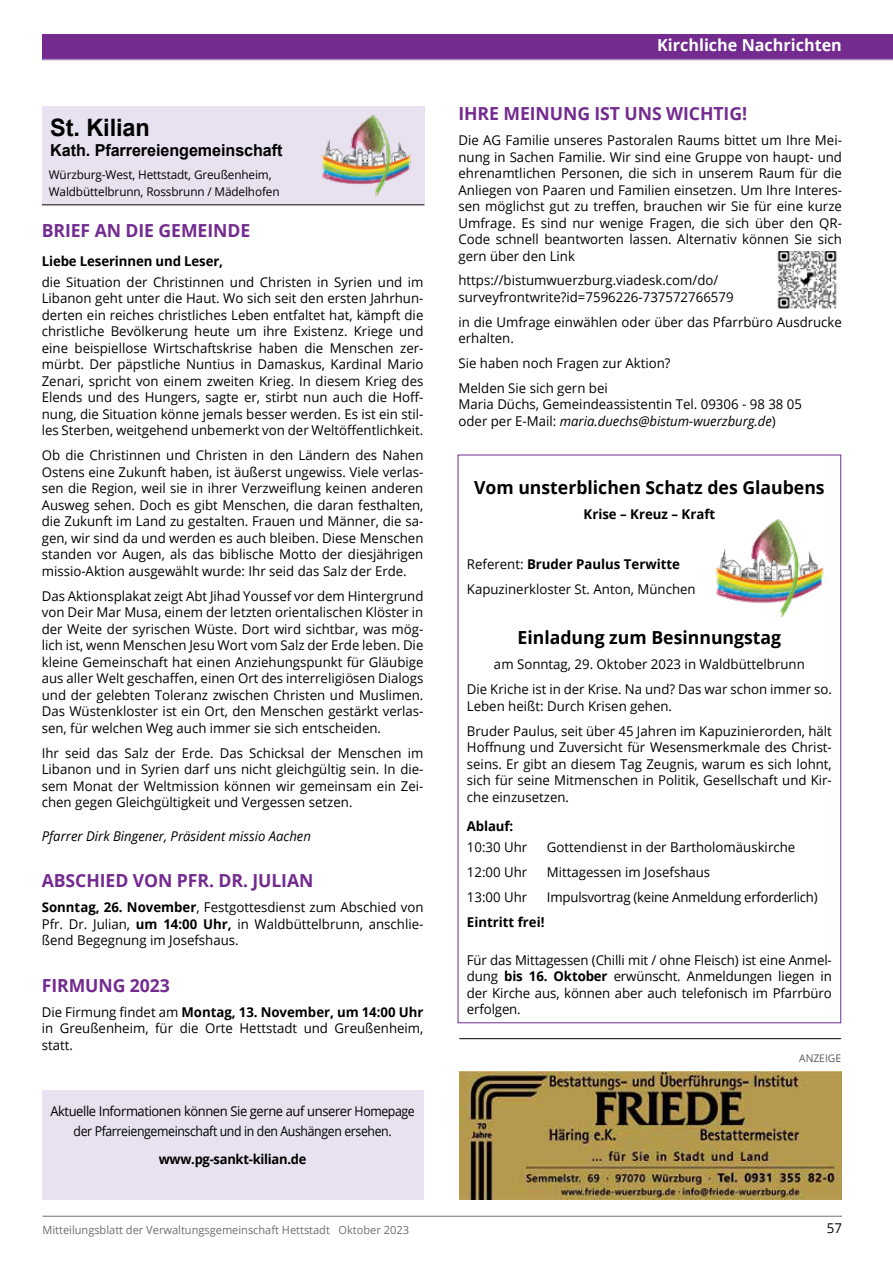
<style>
.page{position:relative;width:893px;height:1263px;background:#fff}
.page>*{position:absolute;margin:0;border:0;box-sizing:border-box;transform-origin:0 0}
.t1{font:700 24px "Arial";letter-spacing:-.005em;color:#000}
.t2{font:700 18px "Open Sans";letter-spacing:-.005em;color:#732b90}
.t3{font:700 18px "Open Sans";color:#000}
.t4{font:700 16.5px "Arial";letter-spacing:-.005em;color:#000}
.t5{font:700 16.5px "Open Sans";color:#fff}
.t6{font:13.5px/16.5px "Open Sans";color:#000;text-align:justify}
.t7{font:13.5px/19.5px "Open Sans";letter-spacing:-.03em;color:#000;text-align:center;scale:.96 1}
.t8{font:700 13.5px "Open Sans";letter-spacing:-.01em;color:#000}
.t9{font:italic 13.5px "Open Sans";color:#000}
.t10{font:13.5px "Open Sans";letter-spacing:-.02em;color:#000}
.t11{font:700 13.5px "Open Sans";letter-spacing:-.01em;color:#000;scale:.96 1}
.t12{font:12px/16.5px "Open Sans";letter-spacing:-.01em;color:#000}
.t13{font:11.25px "Open Sans";color:#6d6e71}
.t14{font:10.5px "Open Sans";color:#58595b}
.s1{font-weight:700}
.s2{font-style:italic}
</style>
<div class="page">
<hr style="left:43px;top:1216px;width:799px;height:1px;background:#6d6e71">
<div style="left:43px;top:34px;width:850px;height:26px;background:#732b90"></div>
<hr style="left:43px;top:59px;width:850px;height:1px;background:#aa88be">
<div style="left:42px;top:106px;width:382px;height:98px;background:#e8e1f0"></div>
<hr style="left:42px;top:204px;width:382px;height:1px;background:#000">
<img style="left:322px;top:115px;width:89px;height:80px">
<div style="left:42px;top:1090px;width:381px;height:109px;background:#e8e1f0"></div>
<img style="left:777px;top:251px;width:60px;height:58px">
<img style="left:715px;top:519px;width:109px;height:97px">
<img style="left:459px;top:1071px;width:383px;height:128px">
<hr style="left:459px;top:1038px;width:382px;height:1px;background:#000">
<h1 class="t1" style="left:50px;top:111px;width:101px">St. Kilian</h1>
<p class="t4" style="left:50px;top:139px;width:234px">Kath. Pfarrereiengemeinschaft</p>
<p class="t12" style="left:49px;top:166px;width:232px">Würzburg-West, Hettstadt, Greußenheim,<br>Waldbüttelbrunn, Rossbrunn / Mädelhofen</p>
<h2 class="t2" style="left:42px;top:217px;width:210px">BRIEF AN DIE GEMEINDE</h2>
<p class="t8" style="left:42px;top:251px;width:183px">Liebe Leserinnen und Leser,</p>
<p class="t6" style="left:42px;top:273px;width:383px">die Situation der Christinnen und Christen in Syrien und im Libanon geht unter die Haut. Wo sich seit den ersten Jahrhun&shy;derten ein reiches christliches Leben entfaltet hat, kämpft die christliche Bevölkerung heute um ihre Existenz. Kriege und eine beispiellose Wirtschaftskrise haben die Menschen zer&shy;mürbt. Der päpstliche Nuntius in Damaskus, Kardinal Mario Zenari, spricht von einem zweiten Krieg. In diesem Krieg des Elends und des Hungers, sagte er, stirbt nun auch die Hoff&shy;nung, die Situation könne jemals besser werden. Es ist ein stil&shy;les Sterben, weitgehend unbemerkt von der Weltöffentlichkeit.</p>
<p class="t6" style="left:42px;top:447px;width:383px">Ob die Christinnen und Christen in den Ländern des Nahen Ostens eine Zukunft haben, ist äußerst ungewiss. Viele verlas&shy;sen die Region, weil sie in ihrer Verzweiflung keinen anderen Ausweg sehen. Doch es gibt Menschen, die daran festhalten, die Zukunft im Land zu gestalten. Frauen und Männer, die sa&shy;gen, wir sind da und werden es auch bleiben. Diese Menschen standen vor Augen, als das biblische Motto der diesjährigen missio-Aktion ausgewählt wurde: Ihr seid das Salz der Erde.</p>
<p class="t6" style="left:42px;top:587px;width:383px">Das Aktionsplakat zeigt Abt Jihad Youssef vor dem Hintergrund von Deir Mar Musa, einem der letzten orientalischen Klöster in der Weite der syrischen Wüste. Dort wird sichtbar, was mög&shy;lich ist, wenn Menschen Jesu Wort vom Salz der Erde leben. Die kleine Gemeinschaft hat einen Anziehungspunkt für Gläubige aus aller Welt geschaffen, einen Ort des interreligiösen Dialogs und der gelebten Toleranz zwischen Christen und Muslimen.<br>Das Wüstenkloster ist ein Ort, den Menschen gestärkt verlas&shy;sen, für welchen Weg auch immer sie sich entscheiden.</p>
<p class="t6" style="left:42px;top:744px;width:383px">Ihr seid das Salz der Erde. Das Schicksal der Menschen im Libanon und in Syrien darf uns nicht gleichgültig sein. In die&shy;sem Monat der Weltmission können wir gemeinsam ein Zei&shy;chen gegen Gleichgültigkeit und Vergessen setzen.</p>
<p class="t9" style="left:42px;top:826px;width:271px">Pfarrer Dirk Bingener, Präsident missio Aachen</p>
<h2 class="t2" style="left:42px;top:868px;width:273px">ABSCHIED VON PFR. DR. JULIAN</h2>
<p class="t6" style="left:42px;top:899px;width:383px"><span class="s1">Sonntag, 26. November</span>, Festgottesdienst zum Abschied von Pfr. Dr. Julian, <span class="s1">um 14:00 Uhr,</span> in Waldbüttelbrunn, anschlie&shy;ßend Begegnung im Josefshaus.</p>
<h2 class="t2" style="left:42px;top:972px;width:130px">FIRMUNG 2023</h2>
<p class="t6" style="left:42px;top:1003px;width:383px">Die Firmung findet am <span class="s1">Montag, 13. November, um 14:00 Uhr </span>in Greußenheim, für die Orte Hettstadt und Greußenheim, statt.</p>
<p class="t7" style="left:50px;top:1101px;width:381px">Aktuelle Informationen können Sie gerne auf unserer Homepage der Pfarreiengemeinschaft und in den Aushängen ersehen.</p>
<p class="t11" style="left:159px;top:1149px;width:155px">www.pg-sankt-kilian.de</p>
<p class="t5" style="left:657px;top:33px;width:186px">Kirchliche Nachrichten</p>
<h2 class="t2" style="left:458px;top:101px;width:290px">IHRE MEINUNG IST UNS WICHTIG!</h2>
<p class="t6" style="left:458px;top:132px;width:385px">Die AG Familie unseres Pastoralen Raums bittet um Ihre Mei&shy;nung in Sachen Familie. Wir sind eine Gruppe von haupt- und ehrenamtlichen Personen, die sich in unserem Raum für die Anliegen von Paaren und Familien einsetzen. Um Ihre Interes&shy;sen möglichst gut zu treffen, brauchen wir Sie für eine kurze Umfrage. Es sind nur wenige Fragen, die sich über den QR-Code schnell beantworten lassen. Alternativ können Sie sich gern über den Link</p>
<p class="t6" style="left:458px;top:272px;width:277px">https://bistumwuerzburg.viadesk.com/do/ surveyfrontwrite?id=7596226-737572766579</p>
<p class="t6" style="left:458px;top:313px;width:385px">in die Umfrage einwählen oder über das Pfarrbüro Ausdrucke erhalten.</p>
<p class="t6" style="left:458px;top:350px;width:214px;line-height:24.8px">Sie haben noch Fragen zur Aktion?<br>Melden Sie sich gern bei</p>
<p class="t6" style="left:458px;top:396px;width:345px">Maria Düchs, Gemeindeassistentin Tel. 09306 - 98 38 05 oder per E-Mail: <span class="s2">maria.duechs@bistum-wuerzburg.de</span>)</p>
<h2 class="t3" style="left:474px;top:475px;width:352px">Vom unsterblichen Schatz des Glaubens</h2>
<p class="t8" style="left:584px;top:505px;width:133px">Krise – Kreuz – Kraft</p>
<p class="t6" style="left:467px;top:551px;width:230px;line-height:25px">Referent: <span class="s1">Bruder Paulus Terwitte<br></span>Kapuzinerkloster St. Anton, München</p>
<h2 class="t3" style="left:517px;top:625px;width:265px">Einladung zum Besinnungstag</h2>
<p class="t6" style="left:467px;top:651px;width:366px;line-height:25px;text-align:center">am Sonntag, 29. Oktober 2023 in Waldbüttelbrunn<br>Die Kriche ist in der Krise. Na und? Das war schon immer so.</p>
<p class="t6" style="left:467px;top:693px;width:366px;line-height:25px">Leben heißt: Durch Krisen gehen.<br>Bruder Paulus, seit über 45 Jahren im Kapuzinierorden, hält</p>
<p class="t6" style="left:467px;top:739px;width:366px">Hoffnung und Zuversicht für Wesensmerkmale des Christ&shy;seins. Er gibt an diesem Tag Zeugnis, warum es sich lohnt, sich für seine Mitmenschen in Politik, Gesellschaft und Kir&shy;che einzusetzen.</p>
<p class="t8" style="left:467px;top:816px;width:48px">Ablauf:</p>
<p class="t6" style="left:467px;top:838px;width:62px">10:30 Uhr</p>
<p class="t6" style="left:547px;top:838px;width:250px">Gottendienst in der Bartholomäuskirche</p>
<p class="t6" style="left:467px;top:863px;width:62px">12:00 Uhr</p>
<p class="t6" style="left:547px;top:863px;width:165px">Mittagessen im Josefshaus</p>
<p class="t6" style="left:467px;top:888px;width:62px">13:00 Uhr</p>
<p class="t10" style="left:547px;top:888px;width:272px">Impulsvortrag (keine Anmeldung erforderlich)</p>
<p class="t8" style="left:467px;top:912px;width:79px">Eintritt frei!</p>
<p class="t6" style="left:467px;top:951px;width:366px">Für das Mittagessen (Chilli mit / ohne Fleisch) ist eine Anmel&shy;dung <span class="s1">bis 16. Oktober</span> erwünscht. Anmeldungen liegen in der Kirche aus, können aber auch telefonisch im Pfarrbüro erfolgen.</p>
<p class="t14" style="left:799px;top:1051px;width:43px">ANZEIGE</p>
<p class="t13" style="left:43px;top:1222px;width:368px">Mitteilungsblatt der Verwaltungsgemeinschaft Hettstadt Oktober 2023</p>
<p class="t6" style="left:827px;top:1219px;width:17px">57</p>
</div>
